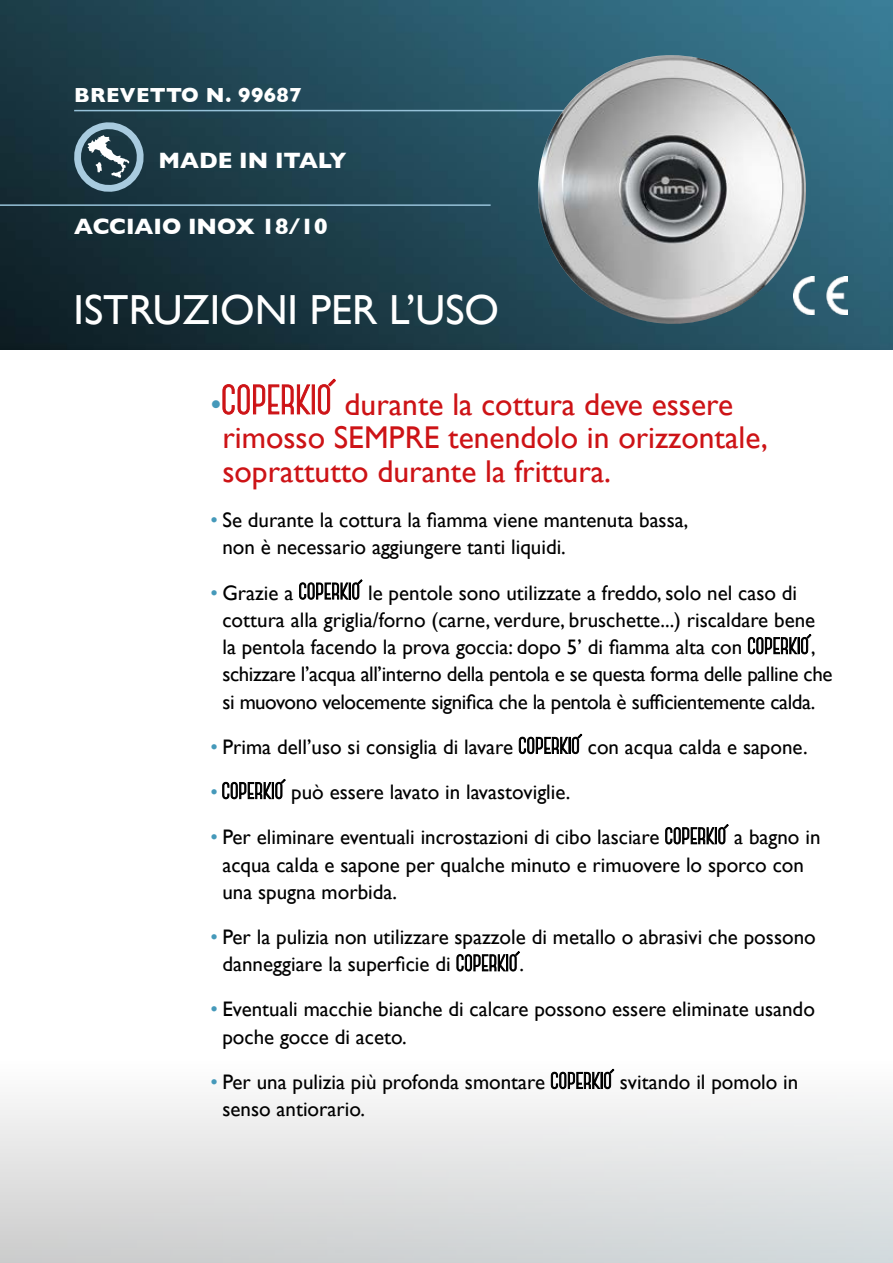
<style>
.page{position:relative;width:893px;height:1263px;background:#fff}
.page>*{position:absolute;margin:0;border:0;box-sizing:border-box;transform-origin:0 0}
.t1{font:42px "Gill Sans";color:#fff}
.t2{font:31.5px/33.6px "Gill Sans";color:#cd1316}
.t3{font:31.5px "Gill Sans";color:#4599ba}
.t4{font:700 22.65px "Gill Sans";color:#fff}
.t5{font:21px/27.3px "Gill Sans";color:#000}
.t6{font:21px/27.3px "Gill Sans";letter-spacing:-.02em;color:#000}
.t7{font:21px "Gill Sans";color:#4599ba}
.t8{font:700 20.85px "Gill Sans";letter-spacing:.02em;color:#fff}
.s1{color:#4599ba}
</style>
<div class="page">
<img style="left:0;top:0;width:893px;height:349px">
<svg style="left:75px;top:123px;width:68px;height:73px;background:#55707c"></svg>
<hr style="left:0;top:204px;width:491px;height:2px;background:#96c1d8">
<hr style="left:74px;top:110px;width:696px;height:1px;background:#96c1d8">
<img style="left:807px;top:276px;width:41px;height:39px">
<img style="left:538px;top:55px;width:269px;height:270px">
<svg style="left:222px;top:378px;width:114px;height:37px"></svg>
<svg style="left:299px;top:579px;width:64px;height:21px"></svg>
<svg style="left:748px;top:634px;width:64px;height:20px"></svg>
<svg style="left:519px;top:733px;width:63px;height:21px"></svg>
<svg style="left:222px;top:779px;width:64px;height:20px"></svg>
<svg style="left:665px;top:824px;width:64px;height:20px"></svg>
<svg style="left:456px;top:951px;width:64px;height:20px"></svg>
<svg style="left:551px;top:1068px;width:64px;height:21px"></svg>
<p class="t8" style="left:74px;top:83px;width:229px">BREVETTO N. 99687</p>
<p class="t4" style="left:159px;top:147px;width:189px">MADE IN ITALY</p>
<p class="t4" style="left:74px;top:213px;width:131px">ACCIAI O INO</p>
<p class="t4" style="left:235px;top:213px;width:93px">X 18/10</p>
<h1 class="t1" style="left:74px;top:285px;width:427px">ISTRUZIONI PER L’USO</h1>
<h2 class="t3" style="left:210px;top:385px;width:13px">•</h2>
<h2 class="t2" style="left:222px;top:387px;width:547px;text-indent:122px">durante la cottura deve essere rimosso SEMPRE tenendolo in orizzontale, soprattutto durante la frittura.</h2>
<p class="t5" style="left:222px;top:506px;width:467px;text-indent:-12px"><span class="s1">•</span> Se durante la cottura la fiamma viene mantenuta bassa, non è necessario aggiungere tanti liquidi.</p>
<p class="t5" style="left:210px;top:579px;width:84px"><span class="s1">•</span> Grazie a</p>
<p class="t5" style="left:222px;top:579px;width:594px;text-indent:146px">le pentole sono utilizzate a freddo, solo nel caso di cottura alla griglia/forno (carne, verdure, bruschette...) riscaldare bene la pentola facendo la prova goccia: dopo 5’ di fiamma alta con</p>
<p class="t6" style="left:222px;top:633px;width:612px;text-indent:589px">, schizzare l’acqua all’interno della pentola e se questa forma delle palline che si muovono velocemente significa che la pentola è sufficientemente calda.</p>
<p class="t5" style="left:210px;top:733px;width:304px"><span class="s1">•</span> Prima dell’uso si consiglia di lavare</p>
<p class="t5" style="left:588px;top:733px;width:221px">con acqua calda e sapone.</p>
<p class="t7" style="left:210px;top:780px;width:9px">•</p>
<p class="t5" style="left:291px;top:778px;width:281px">può essere lavato in lavastoviglie.</p>
<p class="t5" style="left:210px;top:823px;width:451px"><span class="s1">•</span> Per eliminare eventuali incrostazioni di cibo lasciare</p>
<p class="t5" style="left:222px;top:823px;width:600px;text-indent:512px">a bagno in acqua calda e sapone per qualche minuto e rimuovere lo sporco con una spugna morbida.</p>
<p class="t5" style="left:222px;top:923px;width:595px;text-indent:-12px"><span class="s1">•</span> Per la pulizia non utilizzare spazzole di metallo o abrasivi che possono danneggiare la superficie di</p>
<p class="t5" style="left:520px;top:950px;width:6px">.</p>
<p class="t5" style="left:222px;top:995px;width:594px;text-indent:-12px"><span class="s1">•</span> Eventuali macchie bianche di calcare possono essere eliminate usando poche gocce di aceto.</p>
<p class="t5" style="left:210px;top:1068px;width:336px"><span class="s1">•</span> Per una pulizia più profonda smontare</p>
<p class="t5" style="left:620px;top:1068px;width:180px">svitando il pomolo in</p>
<p class="t5" style="left:222px;top:1095px;width:144px">senso antiorario.</p>
</div>
